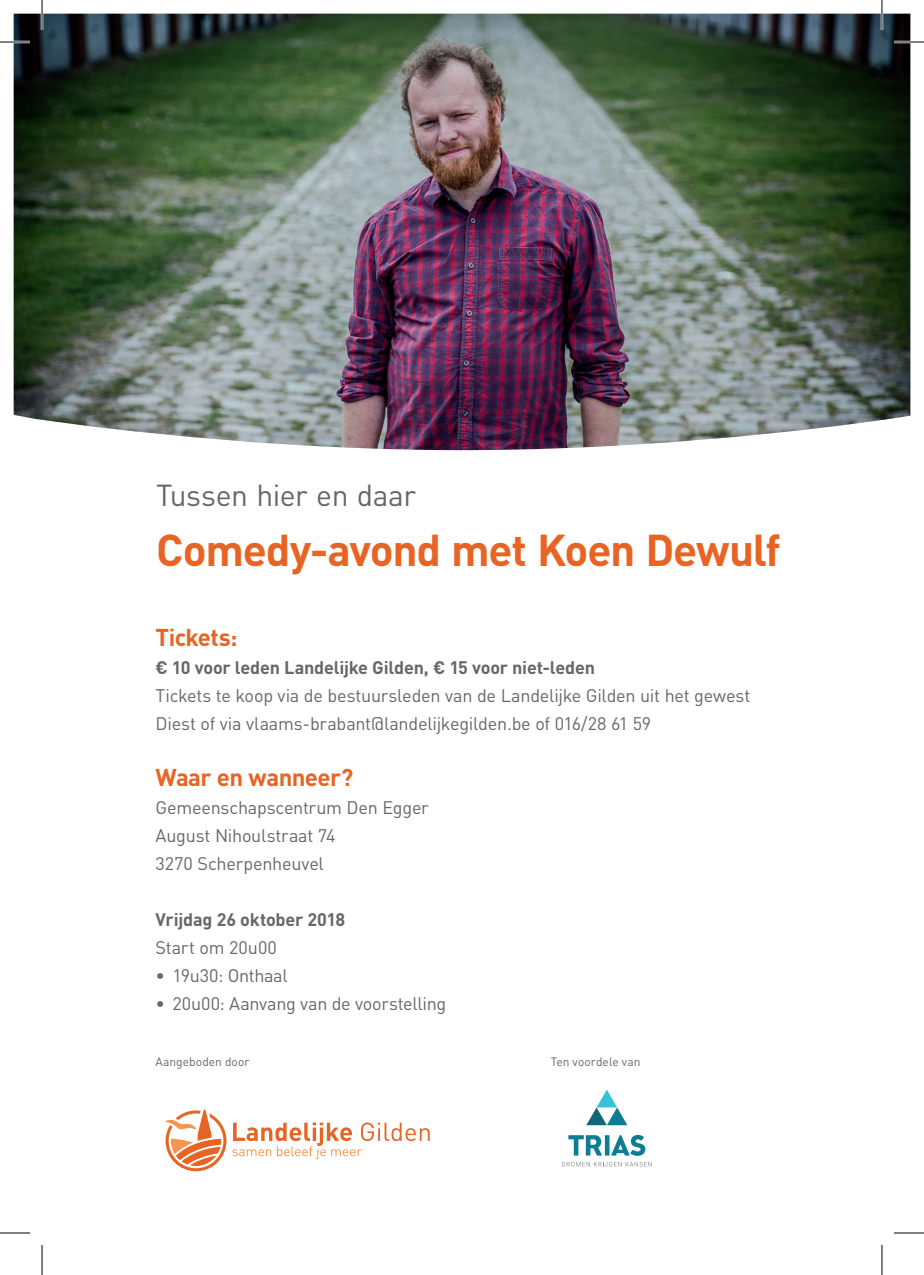
<style>
.page{position:relative;width:924px;height:1275px;background:#fff}
.page>*{position:absolute;margin:0;border:0;box-sizing:border-box;transform-origin:0 0}
.t1{font:700 44px "DINOT";letter-spacing:-.03em;color:#e86424}
.t2{font:30px "DINOT";letter-spacing:-.015em;color:#67676a}
.t3{font:700 24px "DINOT";letter-spacing:-.025em;color:#e86424}
.t4{font:18px/28px "DINOT";letter-spacing:-.015em;color:#67676a}
.t5{font:700 18px "DINOT";letter-spacing:-.015em;color:#67676a}
.t6{font:12px "DINOT";letter-spacing:.005em;color:#67676a}
</style>
<div class="page">
<img style="left:14px;top:14px;width:895px;height:436px">
<svg style="left:165px;top:1109px;width:61px;height:62px"></svg>
<svg style="left:232px;top:1122px;width:197px;height:37px"></svg>
<svg style="left:562px;top:1162px;width:89px;height:4px"></svg>
<svg style="left:568px;top:1135px;width:33px;height:20px"></svg>
<div style="left:604px;top:1135px;width:5px;height:20px;background:#0d7d93"></div>
<svg style="left:611px;top:1135px;width:34px;height:20px"></svg>
<svg style="left:586px;top:1089px;width:41px;height:36px"></svg>
<hr style="left:0;top:41px;width:30px;height:2px;background:#fff">
<hr style="left:893px;top:41px;width:30px;height:2px;background:#fff">
<hr style="left:41px;top:0;width:2px;height:30px;background:#fff">
<hr style="left:880px;top:0;width:2px;height:30px;background:#fff">
<hr style="left:0;top:42px;width:30px;height:1px;background:#000">
<hr style="left:893px;top:42px;width:30px;height:1px;background:#000">
<hr style="left:0;top:1232px;width:30px;height:1px;background:#000">
<hr style="left:893px;top:1232px;width:30px;height:1px;background:#000">
<hr style="left:42px;top:0;width:1px;height:30px;background:#000">
<hr style="left:42px;top:1245px;width:1px;height:30px;background:#000">
<hr style="left:881px;top:0;width:1px;height:30px;background:#000">
<hr style="left:881px;top:1245px;width:1px;height:30px;background:#000">
<h2 class="t2" style="left:156px;top:476px;width:261px">Tussen hier en daar</h2>
<h1 class="t1" style="left:156px;top:521px;width:625px">Comedy-avond met Koen Dewulf</h1>
<h3 class="t3" style="left:155px;top:622px;width:83px">Tickets:</h3>
<p class="t5" style="left:155px;top:656px;width:441px">€ 10 voor leden Landelijke Gilden, € 15 voor niet-leden</p>
<p class="t4" style="left:155px;top:681px;width:596px">Tickets te koop via de bestuursleden van de Landelijke Gilden uit het gewest<br>Diest of via vlaams-brabant@landelijkegilden.be of 016/28 61 59</p>
<h3 class="t3" style="left:155px;top:762px;width:199px">Waar en wanneer?</h3>
<p class="t4" style="left:155px;top:793px;width:275px">Gemeenschapscentrum Den Egger<br>August Nihoulstraat 74<br>3270 Scherpenheuvel</p>
<p class="t5" style="left:155px;top:908px;width:191px">Vrijdag 26 oktober 2018</p>
<p class="t4" style="left:155px;top:933px;width:123px">Start om 20u00</p>
<p class="t4" style="left:155px;top:961px;width:133px">• 19u30: Onthaal</p>
<p class="t4" style="left:155px;top:989px;width:292px">• 20u00: Aanvang van de voorstelling</p>
<p class="t6" style="left:155px;top:1054px;width:95px">Aangeboden door</p>
<p class="t6" style="left:550px;top:1054px;width:91px">Ten voordele van</p>
</div>
